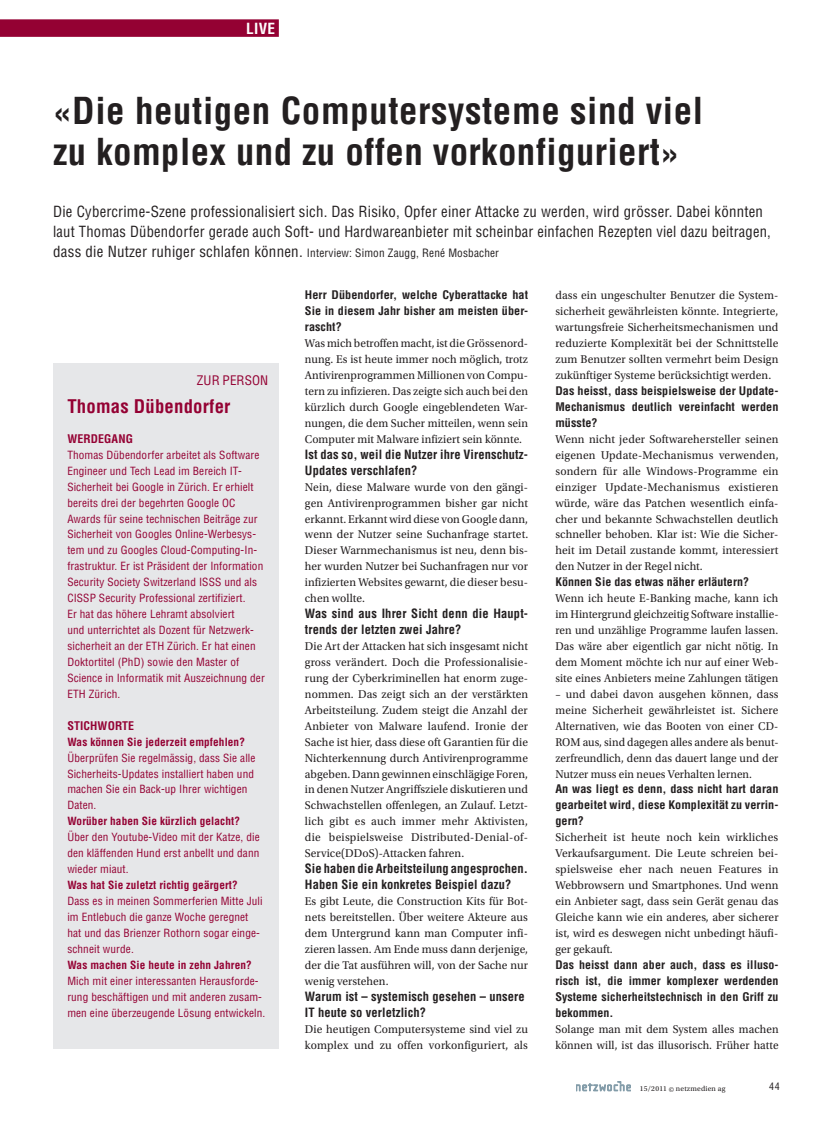
<style>
.page{position:relative;width:833px;height:1134px;background:#fff}
.page>*{position:absolute;margin:0;border:0;box-sizing:border-box;transform-origin:0 0}
._00_Titel_29pt{font:700 condensed 36.25px/41.2px "Helvetica LT Std";letter-spacing:.015em;color:#231f20}
._10_Box_Titel{font:700 condensed 18.38px "Helvetica LT Std";letter-spacing:.01em;color:#940133}
._00_Lead_12pt{font:condensed 15px/20px "Helvetica LT Std";letter-spacing:.015em;color:#231f20}
.t1{font:700 condensed 15px "Helvetica LT Std";color:#fff}
._10_BOX{font:condensed 12.88px "Helvetica LT Std";letter-spacing:.005em;color:#940133}
._03_GT_Titel{font:700 condensed 12.5px/16px "Helvetica LT Std";letter-spacing:.01em;color:#231f20}
._01_GT{font:11.88px/16px "Utopia Std";letter-spacing:.005em;color:#231f20;text-align:justify}
._01_GT-2{font:11.88px/16px "Utopia Std";letter-spacing:.005em;color:#231f20;text-align:justify;scale:.95 1}
._01_GT-3{font:11.88px/16px "Utopia Std";letter-spacing:.005em;color:#231f20;text-align:justify;scale:.96 1}
._05_GT_Frage{font:700 condensed 11.62px/16px "Helvetica LT Std";letter-spacing:.005em;color:#231f20;text-align:justify;scale:1.05 1}
._05_GT_Frage-2{font:700 condensed 11.62px/16px "Helvetica LT Std";letter-spacing:.005em;color:#231f20;text-align:justify}
._10_Box_Titel_klein{font:700 condensed 11.62px "Helvetica LT Std";letter-spacing:.01em;color:#940133}
._10_Box_Text{font:condensed 11px/16px "Helvetica LT Std";letter-spacing:.01em;color:#940133}
._10_Box_Stichworte{font:700 condensed 11px "Helvetica LT Std";letter-spacing:.01em;color:#940133}
.t2{font:condensed 10px "Helvetica LT Std";color:#231f20}
.t3{font:7.5px "Utopia Std";letter-spacing:.025em;color:#231f20}
.s1{font-size:11.25px}
</style>
<div class="page">
<svg style="left:576px;top:1081px;width:55px;height:10px"></svg>
<div style="left:0;top:19px;width:279px;height:18px;background:#940133"></div>
<div style="left:53px;top:363px;width:226px;height:64px;background:#e6e7e9"></div>
<div style="left:53px;top:395px;width:226px;height:653px;background:#e6e7e9"></div>
<p class="t1" style="left:246px;top:19px;width:30px">LIVE</p>
<p class="_00_Titel_29pt" style="left:53px;top:90px;width:651px">«Die heutigen Computersysteme sind viel zu komplex und zu offen vorkonfiguriert»</p>
<p class="_00_Lead_12pt" style="left:53px;top:202px;width:719px">Die Cybercrime-Szene professionalisiert sich. Das Risiko, Opfer einer Attacke zu werden, wird grösser. Dabei könnten laut Thomas Dübendorfer gerade auch Soft- und Hardwareanbieter mit scheinbar einfachen Rezepten viel dazu beitragen, dass die Nutzer ruhiger schlafen können. <span class="s1">Interview: Simon Zaugg, René Mosbacher</span></p>
<p class="_05_GT_Frage" style="left:305px;top:287px;width:214px">Herr Dübendorfer, welche Cyberattacke hat Sie in diesem Jahr bisher am meisten über&shy;rascht?</p>
<p class="_01_GT-3" style="left:305px;top:335px;width:234px">Was mich betroffen macht, ist die Grössenord&shy;nung. Es ist heute immer noch möglich, trotz Antivirenprogrammen Millionen von Compu&shy;tern zu infizieren. Das zeigte sich auch bei den kürzlich durch Google eingeblendeten War&shy;nungen, die dem Sucher mitteilen, wenn sein Computer mit Malware infiziert sein könnte.</p>
<p class="_03_GT_Titel" style="left:305px;top:446px;width:225px">Ist das so, weil die Nutzer ihre Virenschutz-<br>Updates verschlafen?</p>
<p class="_01_GT" style="left:305px;top:479px;width:225px">Nein, diese Malware wurde von den gängi&shy;gen Antivirenprogrammen bisher gar nicht erkannt. Erkannt wird diese von Google dann, wenn der Nutzer seine Suchanfrage startet.<br>Dieser Warnmechanismus ist neu, denn bis&shy;her wurden Nutzer bei Suchanfragen nur vor infizierten Websites gewarnt, die dieser besu&shy;chen wollte.</p>
<p class="_03_GT_Titel" style="left:305px;top:605px;width:225px">Was sind aus Ihrer Sicht denn die Haupt&shy;trends der letzten zwei Jahre?</p>
<p class="_01_GT" style="left:305px;top:638px;width:225px">Die Art der Attacken hat sich insgesamt nicht gross verändert. Doch die Professionalisie&shy;rung der Cyberkriminellen hat enorm zuge&shy;nommen. Das zeigt sich an der verstärkten Arbeitsteilung. Zudem steigt die Anzahl der Anbieter von Malware laufend. Ironie der Sache ist hier, dass diese oft Garantien für die Nichterkennung durch Antivirenprogramme abgeben. Dann gewinnen einschlägige Foren, in denen Nutzer Angriffsziele diskutieren und Schwachstellen offenlegen, an Zulauf. Letzt&shy;lich gibt es auch immer mehr Aktivisten, die beispielsweise Distributed-Denial-of-Service(DDoS)-Attacken fahren.</p>
<p class="_03_GT_Titel" style="left:305px;top:860px;width:225px">Sie haben die Arbeitsteilung angesprochen.<br>Haben Sie ein konkretes Beispiel dazu?</p>
<p class="_01_GT" style="left:305px;top:893px;width:225px">Es gibt Leute, die Construction Kits für Bot&shy;nets bereitstellen. Über weitere Akteure aus dem Untergrund kann man Computer infi&shy;zieren lassen. Am Ende muss dann derjenige, der die Tat ausführen will, von der Sache nur wenig verstehen.</p>
<p class="_03_GT_Titel" style="left:305px;top:988px;width:221px">Warum ist – systemisch gesehen – unsere<br>IT heute so verletzlich?</p>
<p class="_01_GT" style="left:305px;top:1021px;width:224px">Die heutigen Computersysteme sind viel zu komplex und zu offen vorkonfiguriert, als</p>
<p class="_01_GT" style="left:555px;top:288px;width:225px">dass ein ungeschulter Benutzer die System&shy;sicherheit gewährleisten könnte. Integrierte, wartungsfreie Sicherheitsmechanismen und reduzierte Komplexität bei der Schnittstelle zum Benutzer sollten vermehrt beim Design zukünftiger Systeme berücksichtigt werden.</p>
<p class="_05_GT_Frage" style="left:555px;top:383px;width:214px">Das heisst, dass beispielsweise der Update-Mechanismus deutlich vereinfacht werden müsste?</p>
<p class="_01_GT" style="left:555px;top:431px;width:225px">Wenn nicht jeder Softwarehersteller seinen eigenen Update-Mechanismus verwenden, sondern für alle Windows-Programme ein einziger Update-Mechanismus existieren würde, wäre das Patchen wesentlich einfa&shy;cher und bekannte Schwachstellen deutlich schneller behoben. Klar ist: Wie die Sicher&shy;heit im Detail zustande kommt, interessiert den Nutzer in der Regel nicht.</p>
<p class="_05_GT_Frage-2" style="left:555px;top:574px;width:195px">Können Sie das etwas näher erläutern?</p>
<p class="_01_GT-2" style="left:555px;top:590px;width:236px">Wenn ich heute E-Banking mache, kann ich im Hintergrund gleichzeitig Software installie&shy;ren und unzählige Programme laufen lassen.<br>Das wäre aber eigentlich gar nicht nötig. In dem Moment möchte ich nur auf einer Web&shy;site eines Anbieters meine Zahlungen tätigen</p>
<p class="_01_GT-2" style="left:555px;top:686px;width:236px">– und dabei davon ausgehen können, dass meine Sicherheit gewährleistet ist. Sichere Alternativen, wie das Booten von einer CD-ROM aus, sind dagegen alles andere als benut&shy;zerfreundlich, denn das dauert lange und der Nutzer muss ein neues Verhalten lernen.</p>
<p class="_05_GT_Frage" style="left:555px;top:781px;width:214px">An was liegt es denn, dass nicht hart daran gearbeitet wird, diese Komplexität zu verrin&shy;gern?</p>
<p class="_01_GT" style="left:555px;top:830px;width:225px">Sicherheit ist heute noch kein wirkliches Verkaufsargument. Die Leute schreien bei&shy;spielsweise eher nach neuen Features in Webbrowsern und Smartphones. Und wenn ein Anbieter sagt, dass sein Gerät genau das Gleiche kann wie ein anderes, aber sicherer ist, wird es deswegen nicht unbedingt häufi&shy;ger gekauft.</p>
<p class="_05_GT_Frage-2" style="left:555px;top:956px;width:225px">Das heisst dann aber auch, dass es illuso&shy;risch ist, die immer komplexer werdenden Systeme sicherheitstechnisch in den Griff zu bekommen.</p>
<p class="_01_GT-2" style="left:555px;top:1021px;width:236px">Solange man mit dem System alles machen können will, ist das illusorisch. Früher hatte</p>
<p class="t3" style="left:640px;top:1084px;width:87px">15/2011 © netzmedien ag</p>
<p class="t2" style="left:769px;top:1080px;width:12px">44</p>
<p class="_10_BOX" style="left:197px;top:372px;width:73px">ZUR PERSON</p>
<p class="_10_Box_Titel" style="left:67px;top:395px;width:165px">Thomas Dübendorfer</p>
<p class="_10_Box_Titel_klein" style="left:67px;top:431px;width:67px">WERDEGANG</p>
<p class="_10_Box_Text" style="left:67px;top:447px;width:199px">Thomas Dübendorfer arbeitet als Software Engineer und Tech Lead im Bereich IT-Sicherheit bei Google in Zürich. Er erhielt bereits drei der begehrten Google OC Awards für seine technischen Beiträge zur Sicherheit von Googles Online-Werbesys&shy;tem und zu Googles Cloud-Computing-In&shy;frastruktur. Er ist Präsident der Information Security Society Switzerland ISSS und als CISSP Security Professional zertifiziert.<br>Er hat das höhere Lehramt absolviert<br>und unterrichtet als Dozent für Netzwerk&shy;sicherheit an der ETH Zürich. Er hat einen Doktortitel (PhD) sowie den Master of Science in Informatik mit Auszeichnung der ETH Zürich.</p>
<p class="_10_Box_Titel_klein" style="left:67px;top:718px;width:68px">STICHWORTE</p>
<p class="_10_Box_Stichworte" style="left:67px;top:735px;width:179px">Was können Sie jederzeit empfehlen?</p>
<p class="_10_Box_Text" style="left:67px;top:749px;width:190px">Überprüfen Sie regelmässig, dass Sie alle Sicherheits-Updates installiert haben und machen Sie ein Back-up Ihrer wichtigen Daten.</p>
<p class="_10_Box_Stichworte" style="left:67px;top:814px;width:174px">Worüber haben Sie kürzlich gelacht?</p>
<p class="_10_Box_Text" style="left:67px;top:829px;width:194px;text-align:justify">Über den Youtube-Video mit der Katze, die den kläffenden Hund erst anbellt und dann wieder miaut.</p>
<p class="_10_Box_Stichworte" style="left:67px;top:878px;width:172px">Was hat Sie zuletzt richtig geärgert?</p>
<p class="_10_Box_Text" style="left:67px;top:893px;width:197px">Dass es in meinen Sommerferien Mitte Juli im Entlebuch die ganze Woche geregnet hat und das Brienzer Rothorn sogar einge&shy;schneit wurde.</p>
<p class="_10_Box_Stichworte" style="left:67px;top:958px;width:186px">Was machen Sie heute in zehn Jahren?</p>
<p class="_10_Box_Text" style="left:67px;top:973px;width:199px">Mich mit einer interessanten Herausforde&shy;rung beschäftigen und mit anderen zusam&shy;men eine überzeugende Lösung entwickeln.</p>
</div>
